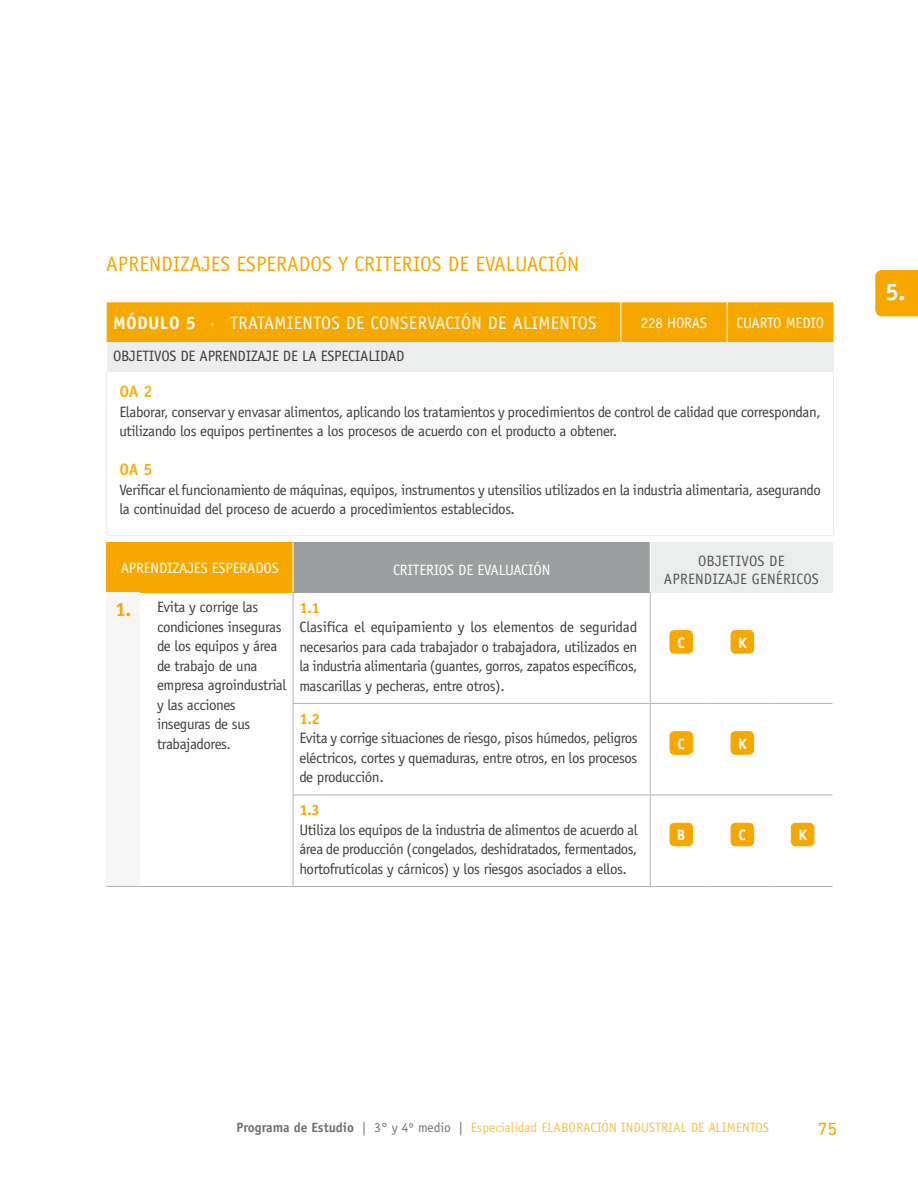
<style>
.page{position:relative;width:918px;height:1188px;background:#fff}
.page>*{position:absolute;margin:0;border:0;box-sizing:border-box;transform-origin:0 0}
.t1{font:700 24px "Officina Sans";color:#fff}
.t2{font:21px "Officina Sans";color:#f7a800}
.t3{font:18px "Officina Sans";letter-spacing:.02em;color:#fff}
.t4{font:18px "DIN Next LT Pro";color:#f7a800}
.t5{font:700 16.5px "Officina Sans";color:#f8b11a}
.t6{font:15px/19.5px "Officina Sans";letter-spacing:-.025em;color:#3e3d40}
.t7{font:15px "Officina Sans";letter-spacing:-.01em;color:#fff}
.t8{font:15px "Officina Sans";letter-spacing:.01em;color:#58585a}
.t9{font:700 15px "Officina Sans";color:#f7a800}
.t10{font:700 15px "Officina Sans";color:#fff}
.t11{font:13.5px "Officina Sans";color:#fac24d}
.s1{font-weight:700}
.s2{font-weight:700;font-size:19.5px;color:#f7a800}
.s3{font-weight:700;color:#707172}
.s4{color:#707172}
</style>
<div class="page">
<div style="left:107px;top:302px;width:726px;height:40px;background:#f7a800"></div>
<div style="left:107px;top:342px;width:726px;height:29px;background:#eceded"></div>
<hr style="left:106px;top:371px;width:1px;height:164px;background:#eceded">
<hr style="left:833px;top:371px;width:1px;height:164px;background:#eceded">
<hr style="left:106px;top:535px;width:515px;height:1px;background:#eceded">
<hr style="left:621px;top:535px;width:106px;height:1px;background:#eceded">
<hr style="left:727px;top:535px;width:107px;height:1px;background:#eceded">
<hr style="left:727px;top:302px;width:1px;height:40px;background:#fff">
<hr style="left:620px;top:302px;width:1px;height:40px;background:#fff">
<div style="left:106px;top:542px;width:187px;height:50px;background:#f7a800"></div>
<div style="left:293px;top:542px;width:357px;height:50px;background:#9c9e9f"></div>
<div style="left:650px;top:542px;width:183px;height:50px;background:#eceded"></div>
<div style="left:106px;top:592px;width:34px;height:295px;background:#f6f6f6"></div>
<hr style="left:773px;top:703px;width:60px;height:1px;background:#b1b3b4">
<hr style="left:773px;top:795px;width:60px;height:1px;background:#b1b3b4">
<hr style="left:106px;top:886px;width:34px;height:1px;background:#b1b3b4">
<hr style="left:140px;top:886px;width:153px;height:1px;background:#b1b3b4">
<hr style="left:293px;top:703px;width:357px;height:1px;background:#b1b3b4">
<hr style="left:650px;top:703px;width:62px;height:1px;background:#b1b3b4">
<hr style="left:712px;top:703px;width:61px;height:1px;background:#b1b3b4">
<hr style="left:293px;top:795px;width:357px;height:1px;background:#b1b3b4">
<hr style="left:650px;top:795px;width:62px;height:1px;background:#b1b3b4">
<hr style="left:712px;top:795px;width:61px;height:1px;background:#b1b3b4">
<hr style="left:293px;top:886px;width:357px;height:1px;background:#b1b3b4">
<hr style="left:650px;top:886px;width:62px;height:1px;background:#b1b3b4">
<hr style="left:712px;top:886px;width:61px;height:1px;background:#b1b3b4">
<hr style="left:773px;top:886px;width:60px;height:1px;background:#b1b3b4">
<hr style="left:293px;top:592px;width:1px;height:111px;background:#b1b3b4">
<hr style="left:293px;top:704px;width:1px;height:91px;background:#b1b3b4">
<hr style="left:293px;top:795px;width:1px;height:91px;background:#b1b3b4">
<hr style="left:293px;top:542px;width:1px;height:50px;background:#fff">
<hr style="left:650px;top:542px;width:1px;height:50px;background:#fff">
<hr style="left:650px;top:592px;width:1px;height:111px;background:#b1b3b4">
<hr style="left:650px;top:704px;width:1px;height:91px;background:#b1b3b4">
<hr style="left:650px;top:795px;width:1px;height:91px;background:#b1b3b4">
<div style="left:670px;top:631px;width:23px;height:22px;background:#f7a800;border-radius:4px"></div>
<div style="left:670px;top:630px;width:23px;height:23px;border:1px solid #f7a800;border-radius:4px"></div>
<div style="left:731px;top:631px;width:23px;height:22px;background:#f7a800;border-radius:4px"></div>
<div style="left:731px;top:630px;width:23px;height:23px;border:1px solid #f7a800;border-radius:4px"></div>
<div style="left:670px;top:732px;width:23px;height:22px;background:#f7a800;border-radius:4px"></div>
<div style="left:670px;top:731px;width:23px;height:24px;border:1px solid #f7a800;border-radius:4px"></div>
<div style="left:731px;top:732px;width:23px;height:22px;background:#f7a800;border-radius:4px"></div>
<div style="left:731px;top:731px;width:23px;height:24px;border:1px solid #f7a800;border-radius:4px"></div>
<div style="left:670px;top:823px;width:23px;height:23px;background:#f7a800;border-radius:4px"></div>
<div style="left:670px;top:823px;width:23px;height:23px;border:1px solid #f7a800;border-radius:4px"></div>
<div style="left:731px;top:823px;width:23px;height:23px;background:#f7a800;border-radius:4px"></div>
<div style="left:731px;top:823px;width:23px;height:23px;border:1px solid #f7a800;border-radius:4px"></div>
<div style="left:791px;top:823px;width:23px;height:23px;background:#f7a800;border-radius:4px"></div>
<div style="left:791px;top:823px;width:23px;height:23px;border:1px solid #f7a800;border-radius:4px"></div>
<div style="left:875px;top:270px;width:43px;height:46px;background:#f7a800"></div>
<h2 class="t2" style="left:106px;top:251px;width:475px">APRENDIZAJES ESPERADOS Y CRITERIOS DE EVALUACIÓN</h2>
<p class="t3" style="left:113px;top:313px;width:485px"><span class="s1">MóDULO 5</span> · TRATAMIENTOS DE CONSERVACIÓN DE ALIMENTOS</p>
<p class="t7" style="left:641px;top:314px;width:44px">228 Horas</p>
<p class="t7" style="left:736px;top:314px;width:9px">cuarto</p>
<p class="t7" style="left:786px;top:314px;width:38px">Medio</p>
<p class="t6" style="left:113px;top:347px;width:9px">objet</p>
<p class="t6" style="left:149px;top:347px;width:14px">ivos</p>
<p class="t6" style="left:181px;top:347px;width:36px">de Aprend</p>
<p class="t6" style="left:246px;top:347px;width:14px">izaje</p>
<p class="t6" style="left:283px;top:347px;width:46px">de la espec</p>
<p class="t6" style="left:355px;top:347px;width:34px">ialidad</p>
<p class="t5" style="left:119px;top:381px;width:35px">OA 2</p>
<p class="t6" style="left:119px;top:402px;width:703px">Elaborar, conservar y envasar alimentos, aplicando los tratamientos y procedimientos de control de calidad que correspondan, utilizando los equipos pertinentes a los procesos de acuerdo con el producto a obtener.</p>
<p class="t5" style="left:119px;top:459px;width:35px">OA 5</p>
<p class="t6" style="left:119px;top:480px;width:703px">Verificar el funcionamiento de máquinas, equipos, instrumentos y utensilios utilizados en la industria alimentaria, asegurando la continuidad del proceso de acuerdo a procedimientos establecidos.</p>
<p class="t7" style="left:121px;top:559px;width:17px">Aprend</p>
<p class="t7" style="left:167px;top:559px;width:14px">izajes</p>
<p class="t7" style="left:212px;top:559px;width:16px">Esperados</p>
<p class="t7" style="left:393px;top:561px;width:149px">Criterios de Eva luación</p>
<p class="t8" style="left:698px;top:552px;width:17px">Objet</p>
<p class="t8" style="left:736px;top:552px;width:15px">ivos</p>
<p class="t8" style="left:769px;top:552px;width:8px">de</p>
<p class="t8" style="left:664px;top:570px;width:18px">Aprend</p>
<p class="t8" style="left:712px;top:570px;width:14px">izaje</p>
<p class="t8" style="left:752px;top:570px;width:17px">Genér</p>
<p class="t8" style="left:791px;top:570px;width:14px">icos</p>
<p class="t6" style="left:157px;top:597px;width:131px;text-indent:-42px"><span class="s2">1.</span> Evita y corrige las condiciones inseguras de los equipos y área de trabajo de una empresa agroindustrial y las acciones inseguras de sus trabajadores.</p>
<p class="t9" style="left:299px;top:598px;width:22px">1.1</p>
<p class="t6" style="left:299px;top:617px;width:340px;text-align:justify">Clasifica el equipamiento y los elementos de seguridad necesarios para cada trabajador o trabajadora, utilizados en la industria alimentaria (guantes, gorros, zapatos específicos, mascarillas y pecheras, entre otros).</p>
<p class="t10" style="left:678px;top:633px;width:8px">c</p>
<p class="t10" style="left:738px;top:633px;width:9px">k</p>
<p class="t9" style="left:299px;top:709px;width:22px">1.2</p>
<p class="t6" style="left:299px;top:728px;width:340px;text-align:justify">Evita y corrige situaciones de riesgo, pisos húmedos, peligros eléctricos, cortes y quemaduras, entre otros, en los procesos de producción.</p>
<p class="t10" style="left:678px;top:734px;width:8px">c</p>
<p class="t10" style="left:738px;top:734px;width:9px">k</p>
<p class="t9" style="left:299px;top:801px;width:22px">1.3</p>
<p class="t6" style="left:299px;top:820px;width:340px;text-align:justify">Utiliza los equipos de la industria de alimentos de acuerdo al área de producción (congelados, deshidratados, fermentados, hortofrutícolas y cárnicos) y los riesgos asociados a ellos.</p>
<p class="t10" style="left:677px;top:826px;width:8px">b</p>
<p class="t10" style="left:739px;top:826px;width:8px">c</p>
<p class="t10" style="left:798px;top:826px;width:9px">k</p>
<h1 class="t1" style="left:885px;top:277px;width:21px">5.</h1>
<p class="t11" style="left:236px;top:1120px;width:534px"><span class="s3">Programa de Estudio</span> <span class="s4">| 3° y 4º medio |</span> Especialidad ELABORACIÓN INDUSTRIAL DE ALIMENTOS</p>
<p class="t4" style="left:818px;top:1118px;width:21px">75</p>
</div>
